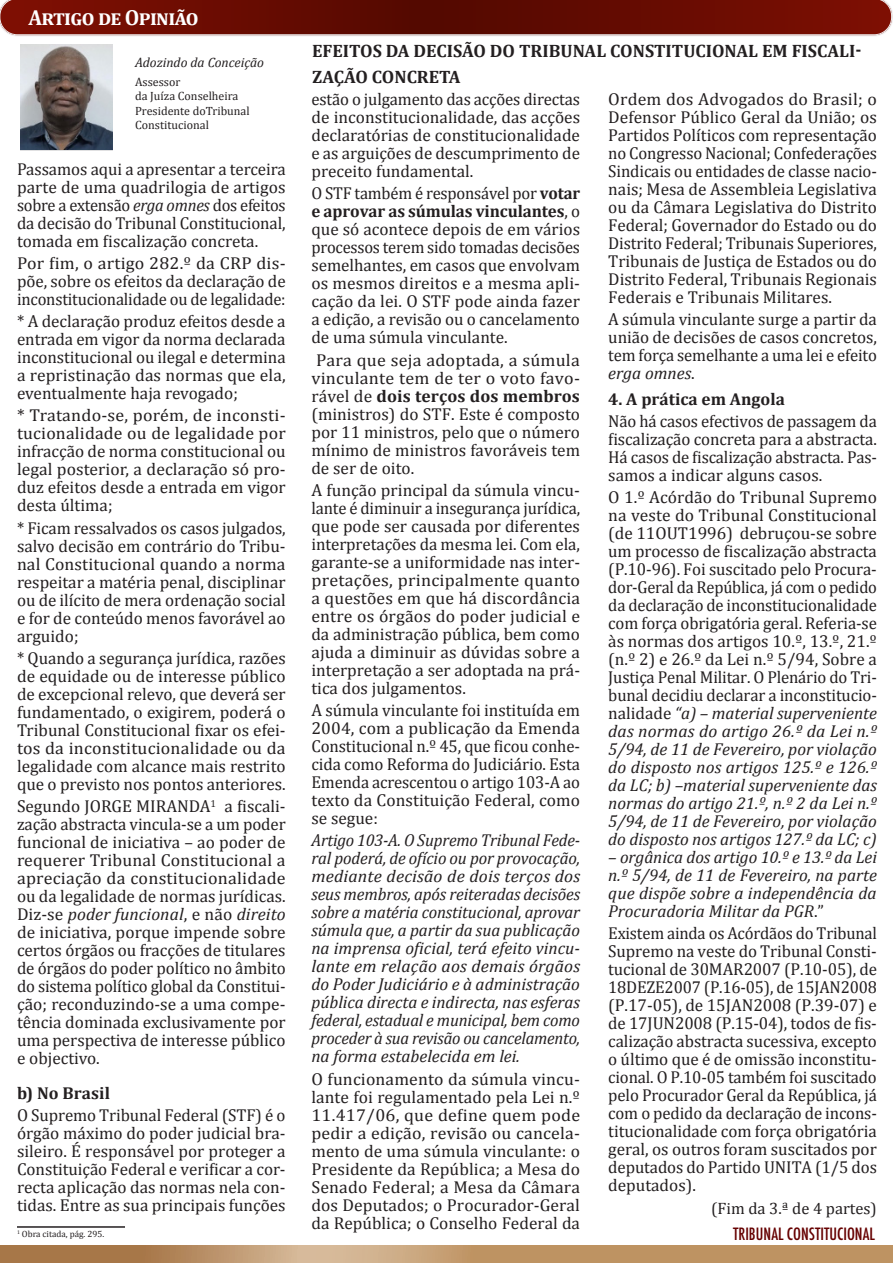
<style>
.page{position:relative;width:893px;height:1263px;background:#fff}
.page>*{position:absolute;margin:0;border:0;box-sizing:border-box;transform-origin:0 0}
.t1{font:700 21.9px "Cambria";letter-spacing:-.03em;color:#fff;scale:.96 1}
.t2{font:700 18px/25.5px "Cambria";color:#231f20}
.t3{font:17.25px/18px "Cambria";color:#231f20;text-align:justify}
.t4{font:17.25px/18px "Cambria";color:#231f20;text-align:justify;scale:1.04 1}
.t5{font:italic 17.25px/18px "Cambria";color:#231f20;text-align:justify;scale:.96 1}
.t6{font:17.25px/18px "Cambria";color:#231f20;text-align:justify;scale:.96 1}
.t7{font:italic 17.25px/18px "Cambria";color:#231f20;text-align:justify}
.t8{font:700 17.25px "Cambria";color:#231f20}
.t9{font:500 condensed 16.5px "Futura";color:#600}
.t10{font:16.5px "Cambria";color:#231f20}
.t11{font:italic 13.5px "Cambria";color:#231f20}
.t12{font:12px/14.4px "Cambria";color:#231f20}
.t13{font:9px "Cambria";color:#231f20}
.s1{font-style:italic}
.s2{font-weight:700}
.s3{font-style:normal}
</style>
<div class="page">
<img style="left:21px;top:45px;width:92px;height:106px">
<hr style="left:17px;top:1226px;width:108px;height:2px;background:#231f20">
<svg style="left:0;top:0;width:893px;height:36px;background:#70180e"></svg>
<svg style="left:0;top:1246px;width:892px;height:17px;background:#bd9467"></svg>
<p class="t1" style="left:29px;top:4px;width:179px">Artigo de Opinião</p>
<p class="t11" style="left:135px;top:54px;width:130px">Adozindo da Conceição</p>
<p class="t12" style="left:135px;top:75px;width:116px">Assessor<br>da Juíza Conselheira<br>Presidente doTribunal<br>Constitucional</p>
<p class="t3" style="left:17px;top:160px;width:270px">Passamos aqui a apresentar a terceira parte de uma quadrilogia de artigos sobre a extensão <span class="s1">erga omnes</span> dos efeitos da decisão do Tribunal Constitucional, tomada em fiscalização concreta.</p>
<p class="t4" style="left:17px;top:254px;width:260px">Por fim, o artigo 282.º da CRP dis&shy;põe, sobre os efeitos da declaração de inconstitucionalidade ou de legalidade:</p>
<p class="t3" style="left:17px;top:312px;width:270px">* A declaração produz efeitos desde a entrada em vigor da norma declarada inconstitucional ou ilegal e determina a repristinação das normas que ela, eventualmente haja revogado;</p>
<p class="t4" style="left:17px;top:406px;width:260px">* Tratando-se, porém, de inconsti&shy;tucionalidade ou de legalidade por infracção de norma constitucional ou legal posterior, a declaração só pro&shy;duz efeitos desde a entrada em vigor desta última;</p>
<p class="t3" style="left:17px;top:519px;width:270px">* Ficam ressalvados os casos julgados, salvo decisão em contrário do Tribu&shy;nal Constitucional quando a norma respeitar a matéria penal, disciplinar ou de ilícito de mera ordenação social e for de conteúdo menos favorável ao arguido;</p>
<p class="t3" style="left:17px;top:649px;width:270px">* Quando a segurança jurídica, razões de equidade ou de interesse público de excepcional relevo, que deverá ser fundamentado, o exigirem, poderá o Tribunal Constitucional fixar os efei&shy;tos da inconstitucionalidade ou da legalidade com alcance mais restrito que o previsto nos pontos anteriores.</p>
<p class="t3" style="left:17px;top:797px;width:270px">Segundo JORGE MIRANDA<sup>1</sup> a fiscali&shy;zação abstracta vincula-se a um poder funcional de iniciativa – ao poder de requerer Tribunal Constitucional a apreciação da constitucionalidade ou da legalidade de normas jurídicas.<br>Diz-se <span class="s1">poder funcional</span>, e não <span class="s1">direito </span>de iniciativa, porque impende sobre certos órgãos ou fracções de titulares de órgãos do poder político no âmbito do sistema político global da Constitui&shy;ção; reconduzindo-se a uma compe&shy;tência dominada exclusivamente por uma perspectiva de interesse público e objectivo.</p>
<p class="t8" style="left:17px;top:1082px;width:95px">b) No Brasil</p>
<p class="t3" style="left:17px;top:1106px;width:270px">O Supremo Tribunal Federal (STF) é o órgão máximo do poder judicial bra&shy;sileiro. É responsável por proteger a Constituição Federal e verificar a cor&shy;recta aplicação das normas nela con&shy;tidas. Entre as sua principais funções</p>
<p class="t13" style="left:17px;top:1229px;width:89px"><sup>1</sup> Obra citada, pág. 295.</p>
<p class="t2" style="left:312px;top:38px;width:551px">EFEITOS DA DECISÃO DO TRIBUNAL CONSTITUCIONAL EM FISCALI-<br>ZAÇÃO CONCRETA</p>
<p class="t3" style="left:311px;top:90px;width:270px">estão o julgamento das acções directas de inconstitucionalidade, das acções declaratórias de constitucionalidade e as arguições de descumprimento de preceito fundamental.</p>
<p class="t6" style="left:311px;top:184px;width:281px">O STF também é responsável por <span class="s2">votar e aprovar as súmulas vinculantes</span>, o que só acontece depois de em vários processos terem sido tomadas decisões semelhantes, em casos que envolvam os mesmos direitos e a mesma apli&shy;cação da lei. O STF pode ainda fazer a edição, a revisão ou o cancelamento de uma súmula vinculante.</p>
<p class="t4" style="left:311px;top:351px;width:260px">Para que seja adoptada, a súmula vinculante tem de ter o voto favo&shy;rável de <span class="s2">dois terços dos membros </span>(ministros) do STF. Este é composto por 11 ministros, pelo que o número mínimo de ministros favoráveis tem de ser de oito.</p>
<p class="t3" style="left:311px;top:481px;width:270px">A função principal da súmula vincu&shy;lante é diminuir a insegurança jurídica, que pode ser causada por diferentes interpretações da mesma lei. Com ela, garante-se a uniformidade nas inter&shy;pretações, principalmente quanto a questões em que há discordância entre os órgãos do poder judicial e da administração pública, bem como ajuda a diminuir as dúvidas sobre a interpretação a ser adoptada na prá&shy;tica dos julgamentos.</p>
<p class="t3" style="left:311px;top:701px;width:270px">A súmula vinculante foi instituída em 2004, com a publicação da Emenda Constitucional n.º 45, que ficou conhe&shy;cida como Reforma do Judiciário. Esta Emenda acrescentou o artigo 103-A ao texto da Constituição Federal, como se segue:</p>
<p class="t5" style="left:311px;top:831px;width:281px">Artigo 103-A. O Supremo Tribunal Fede&shy;ral poderá, de ofício ou por provocação, mediante decisão de dois terços dos seus membros, após reiteradas decisões sobre a matéria constitucional, aprovar súmula que, a partir da sua publicação na imprensa oficial, terá efeito vincu&shy;lante em relação aos demais órgãos do Poder Judiciário e à administração pública directa e indirecta, nas esferas federal, estadual e municipal, bem como proceder à sua revisão ou cancelamento, na forma estabelecida em lei.</p>
<p class="t3" style="left:311px;top:1070px;width:270px">O funcionamento da súmula vincu&shy;lante foi regulamentado pela Lei n.º 11.417/06, que define quem pode pedir a edição, revisão ou cancela&shy;mento de uma súmula vinculante: o Presidente da República; a Mesa do Senado Federal; a Mesa da Câmara dos Deputados; o Procurador-Geral da República; o Conselho Federal da</p>
<p class="t3" style="left:608px;top:90px;width:270px">Ordem dos Advogados do Brasil; o Defensor Público Geral da União; os Partidos Políticos com representação no Congresso Nacional; Confederações Sindicais ou entidades de classe nacio&shy;nais; Mesa de Assembleia Legislativa ou da Câmara Legislativa do Distrito Federal; Governador do Estado ou do Distrito Federal; Tribunais Superiores, Tribunais de Justiça de Estados ou do Distrito Federal, Tribunais Regionais Federais e Tribunais Militares.</p>
<p class="t3" style="left:608px;top:310px;width:270px">A súmula vinculante surge a partir da união de decisões de casos concretos, tem força semelhante a uma lei e efeito <span class="s1">erga omnes</span>.</p>
<p class="t8" style="left:608px;top:388px;width:178px">4. A prática em Angola</p>
<p class="t3" style="left:608px;top:412px;width:270px">Não há casos efectivos de passagem da fiscalização concreta para a abstracta.<br>Há casos de fiscalização abstracta. Pas&shy;samos a indicar alguns casos.</p>
<p class="t3" style="left:608px;top:488px;width:270px">O 1.º Acórdão do Tribunal Supremo na veste do Tribunal Constitucional (de 11OUT1996) debruçou-se sobre um processo de fiscalização abstracta (P.10-96). Foi suscitado pelo Procura&shy;dor-Geral da República, já com o pedido da declaração de inconstitucionalidade com força obrigatória geral. Referia-se às normas dos artigos 10.º, 13.º, 21.º (n.º 2) e 26.º da Lei n.º 5/94, Sobre a Justiça Penal Militar. O Plenário do Tri&shy;bunal decidiu declarar a inconstitucio&shy;nalidade <span class="s1">“a) – material superveniente das normas do artigo 26.º da Lei n.º 5/94, de 11 de Fevereiro, por violação do disposto nos artigos 125.º e 126.º da LC; b) –material superveniente das normas do artigo 21.º, n.º 2 da Lei n.º 5/94, de 11 de Fevereiro, por violação do disposto nos artigos 127.º da LC; c)</span></p>
<p class="t7" style="left:608px;top:848px;width:270px">– orgânica dos artigo 10.º e 13.º da Lei n.º 5/94, de 11 de Fevereiro, na parte que dispõe sobre a independência da Procuradoria Militar da PGR<span class="s3">.”</span></p>
<p class="t3" style="left:608px;top:924px;width:270px">Existem ainda os Acórdãos do Tribunal Supremo na veste do Tribunal Consti&shy;tucional de 30MAR2007 (P.10-05), de 18DEZE2007 (P.16-05), de 15JAN2008 (P.17-05), de 15JAN2008 (P.39-07) e de 17JUN2008 (P.15-04), todos de fis&shy;calização abstracta sucessiva, excepto o último que é de omissão inconstitu&shy;cional. O P.10-05 também foi suscitado pelo Procurador Geral da República, já com o pedido da declaração de incons&shy;titucionalidade com força obrigatória geral, os outros foram suscitados por deputados do Partido UNITA (1/5 dos deputados).</p>
<p class="t10" style="left:711px;top:1198px;width:167px">(Fim da 3.ª de 4 partes)</p>
<p class="t9" style="left:733px;top:1224px;width:144px">TRIBUNAL CONSTITUCIONAL</p>
</div>
